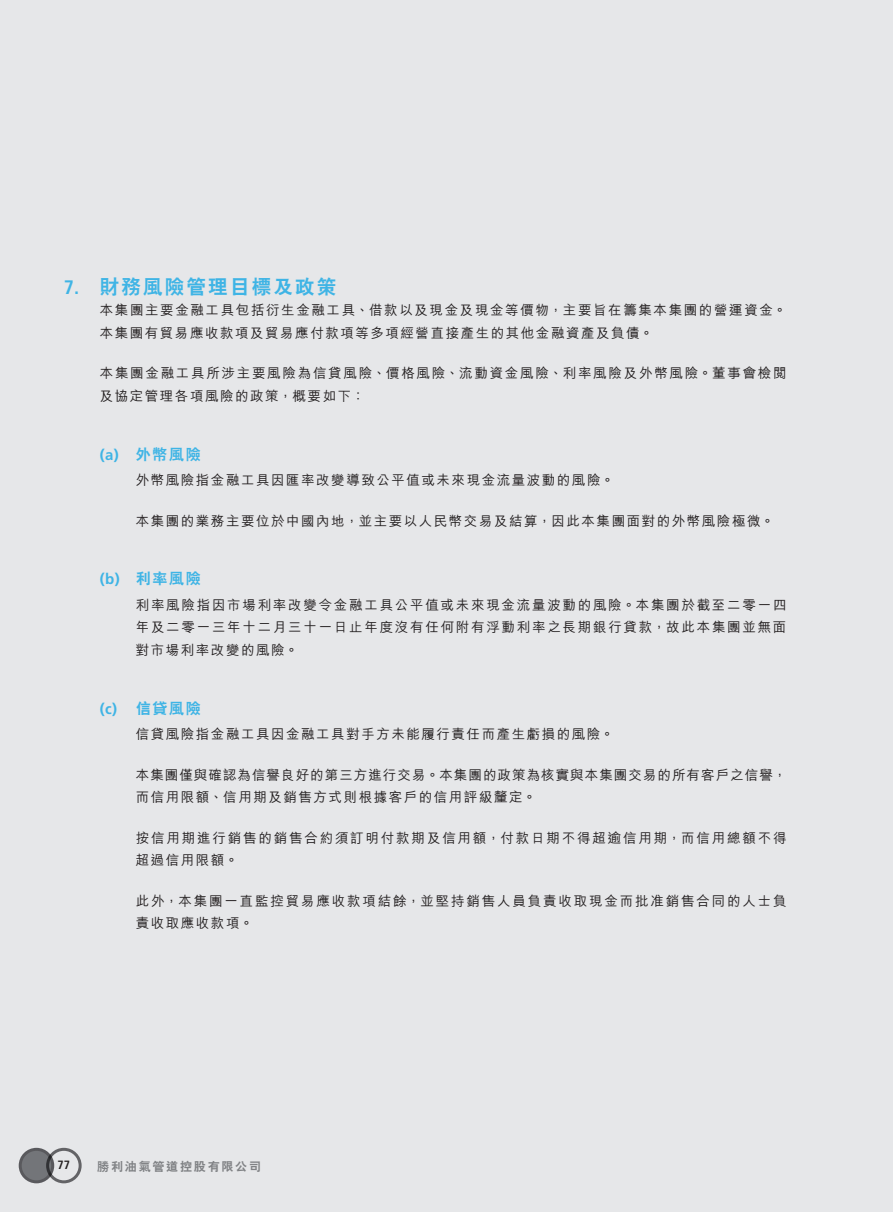
<style>
.page{position:relative;width:893px;height:1212px;background:#e6e7e9}
.page>*{position:absolute;margin:0;border:0;box-sizing:border-box;transform-origin:0 0}
._03_H1{font:800 19.5px "C Hei 2 HK";letter-spacing:.115em;color:#3fb4e5}
._03_H1-2{font:700 condensed 19.5px "Frutiger LT Std";color:#3fb4e5}
._04___H2{font:800 15px "C Hei 2 HK";letter-spacing:.115em;color:#3fb4e5}
._04___H2-2{font:700 15px "Frutiger LT Std";color:#3fb4e5}
._13_____P4{font:500 13.5px/22.5px "M Hei HK";letter-spacing:.115em;color:#231f20;text-align:justify}
._12___P2{font:500 13.5px/22.5px "M Hei HK";letter-spacing:.12em;color:#231f20}
._13_____P4-2{font:500 13.5px/22.5px "M Hei HK";letter-spacing:.135em;color:#231f20}
._13_____P4-3{font:500 13.5px/22.5px "M Hei HK";letter-spacing:.075em;color:#231f20}
.t1{font:800 12px "C Hei 2 HK";letter-spacing:.15em;color:#808285}
.t2{font:700 condensed 12px "Frutiger LT Std";color:#231f20}
</style>
<div class="page">
<div style="left:46px;top:1148px;width:36px;height:35px;border:3px solid #636366;border-radius:50%"></div>
<svg style="left:20px;top:1149px;width:33px;height:33px"></svg>
<div style="left:19px;top:1148px;width:35px;height:35px;border:3px solid #636366;border-radius:50%"></div>
<p class="_03_H1-2" style="left:64px;top:275px;width:17px">7.</p>
<p class="_03_H1" style="left:100px;top:274px;width:238px">財務風險管理目標及政策</p>
<p class="_12___P2" style="left:100px;top:298px;width:688px">本集團主要金融工具包括衍生金融工具、借款以及現金及現金等價物，主要旨在籌集本集團的營運資金。本集團有貿易應收款項及貿易應付款項等多項經營直接產生的其他金融資產及負債。</p>
<p class="_12___P2" style="left:100px;top:361px;width:688px">本集團金融工具所涉主要風險為信貸風險、價格風險、流動資金風險、利率風險及外幣風險。董事會檢閱及協定管理各項風險的政策，概要如下：</p>
<p class="_04___H2-2" style="left:100px;top:446px;width:21px">(a)</p>
<p class="_04___H2" style="left:136px;top:444px;width:67px">外幣風險</p>
<p class="_13_____P4" style="left:136px;top:468px;width:480px">外幣風險指金融工具因匯率改變導致公平值或未來現金流量波動的風險。</p>
<p class="_13_____P4" style="left:136px;top:508px;width:640px">本集團的業務主要位於中國內地，並主要以人民幣交易及結算，因此本集團面對的外幣風險極微。</p>
<p class="_04___H2-2" style="left:100px;top:570px;width:21px">(b)</p>
<p class="_04___H2" style="left:136px;top:569px;width:67px">利率風險</p>
<p class="_13_____P4" style="left:136px;top:592px;width:652px">利率風險指因市場利率改變令金融工具公平值或未來現金流量波動的風險。本集團於截至二零一四年及二零一三年十二月三十一日止年度沒有任何附有浮動利率之長期銀行貸款，故此本集團並無面對市場利率改變的風險。</p>
<p class="_04___H2-2" style="left:100px;top:700px;width:19px">(c)</p>
<p class="_04___H2" style="left:136px;top:698px;width:67px">信貸風險</p>
<p class="_13_____P4" style="left:136px;top:722px;width:480px">信貸風險指金融工具因金融工具對手方未能履行責任而產生虧損的風險。</p>
<p class="_13_____P4-3" style="left:136px;top:762px;width:652px">本集團僅與確認為信譽良好的第三方進行交易。本集團的政策為核實與本集團交易的所有客戶之信譽，而信用限額、信用期及銷售方式則根據客戶的信用評級釐定。</p>
<p class="_13_____P4-2" style="left:136px;top:825px;width:652px">按信用期進行銷售的銷售合約須訂明付款期及信用額，付款日期不得超逾信用期，而信用總額不得超過信用限額。</p>
<p class="_13_____P4-2" style="left:136px;top:888px;width:652px">此外，本集團一直監控貿易應收款項結餘，並堅持銷售人員負責收取現金而批准銷售合同的人士負責收取應收款項。</p>
<p class="t2" style="left:58px;top:1158px;width:14px">77</p>
<p class="t1" style="left:97px;top:1158px;width:165px">勝利油氣管道控股有限公司</p>
</div>
